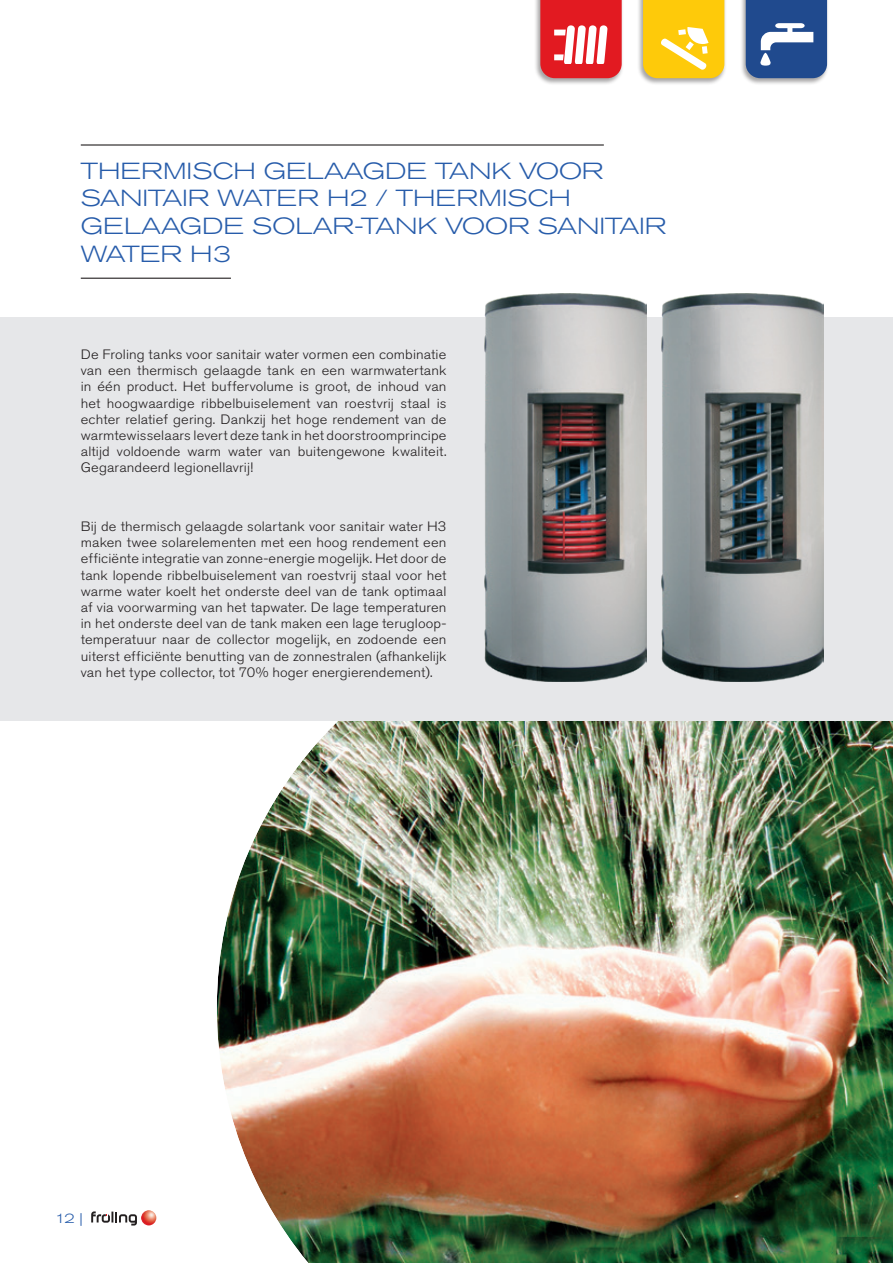
<style>
.page{position:relative;width:893px;height:1263px;background:#fff}
.page>*{position:absolute;margin:0;border:0;box-sizing:border-box;transform-origin:0 0}
.t1{font:300 expanded 23.1px/27.8px "Akzidenz Grotesk BQ";color:#275caa;scale:1.08 1}
.t2{font:300 13.5px/16.2px "Akzidenz Grotesk BQ";letter-spacing:.01em;color:#231f20;text-align:justify;scale:1.08 1}
.t3{font:300 expanded 13.5px "Akzidenz Grotesk BQ";color:#275caa;scale:1.08 1}
</style>
<div class="page">
<img style="left:217px;top:721px;width:676px;height:542px">
<div style="left:0;top:317px;width:893px;height:404px;background:#e6e7e9"></div>
<svg style="left:91px;top:1211px;width:46px;height:14px"></svg>
<img style="left:141px;top:1210px;width:15px;height:15px;border-radius:8px">
<img style="left:484px;top:293px;width:163px;height:388px">
<img style="left:661px;top:293px;width:162px;height:388px">
<div style="left:740px;top:0;width:89px;height:85px;background:#231f20;opacity:.4"></div>
<svg style="left:746px;top:0;width:81px;height:78px;background:#40649e"></svg>
<hr style="left:81px;top:144px;width:523px;height:2px;background:#231f20">
<hr style="left:81px;top:278px;width:150px;height:1px;background:#231f20">
<div style="left:535px;top:0;width:89px;height:85px;background:#231f20;opacity:.4"></div>
<svg style="left:540px;top:0;width:82px;height:78px"></svg>
<div style="left:637px;top:0;width:89px;height:85px;background:#231f20;opacity:.4"></div>
<svg style="left:643px;top:0;width:81px;height:78px;background:#fdcf28"></svg>
<p class="t1" style="left:81px;top:157px;width:544px">THERMISCH GELAAGDE TANK VOOR<br>SANITAIR WATER H2 / THERMISCH<br>GELAAGDE SOLAR-TANK VOOR SANITAIR<br>WATER H3</p>
<p class="t2" style="left:81px;top:346px;width:340px">De Froling tanks voor sanitair water vormen een combinatie van een thermisch gelaagde tank en een warmwatertank in één product. Het buffervolume is groot, de inhoud van het hoogwaardige ribbelbuiselement van roestvrij staal is echter relatief gering. Dankzij het hoge rendement van de warmtewisselaars levert deze tank in het doorstroomprincipe altijd voldoende warm water van buitengewone kwaliteit.<br>Gegarandeerd legionellavrij!</p>
<p class="t2" style="left:81px;top:518px;width:340px">Bij de thermisch gelaagde solartank voor sanitair water H3 maken twee solarelementen met een hoog rendement een efficiënte integratie van zonne-energie mogelijk. Het door de tank lopende ribbelbuiselement van roestvrij staal voor het warme water koelt het onderste deel van de tank optimaal af via voorwarming van het tapwater. De lage temperaturen in het onderste deel van de tank maken een lage terugloop&shy;temperatuur naar de collector mogelijk, en zodoende een uiterst efficiënte benutting van de zonnestralen (afhankelijk van het type collector, tot 70% hoger energierendement).</p>
<p class="t3" style="left:55px;top:1210px;width:27px">12 |</p>
</div>
